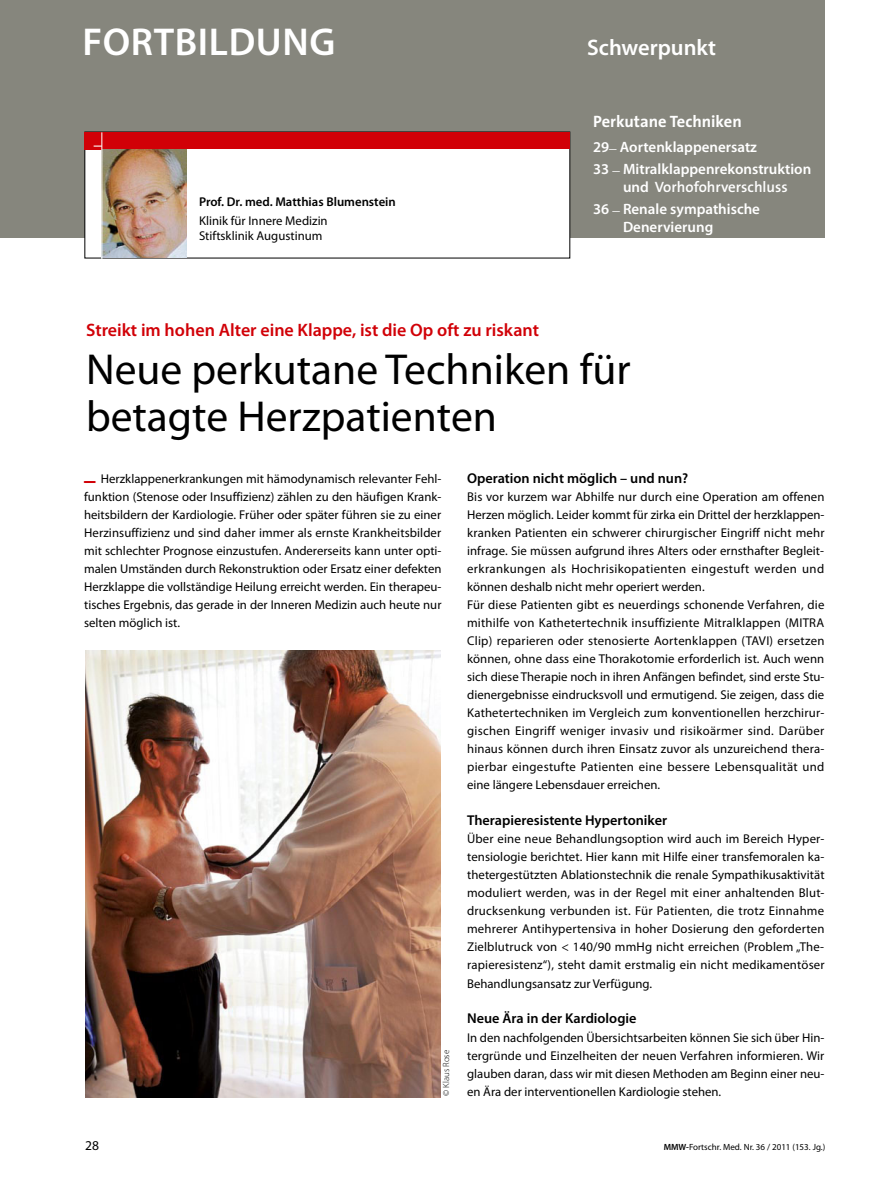
<style>
.page{position:relative;width:893px;height:1187px;background:#fff}
.page>*{position:absolute;margin:0;border:0;box-sizing:border-box;transform-origin:0 0}
.t1{font:43.5px/46.5px "Myriad Pro";color:#000}
.t2{font:40.2px "Myriad Pro";color:#d10007;scale:.57 1}
.t3{font:600 39px "Myriad Pro";letter-spacing:.015em;color:#fff}
.t4{font:600 22.5px "Myriad Pro";color:#fff}
.t5{font:600 18px "Myriad Pro";color:#d10007}
.t6{font:700 16.5px "The Sans";color:#fff}
.t7{font:600 15px/22.2px "Myriad Pro";color:#fff}
.t8{font:600 15px "The Sans";color:#fff}
.t9{font:600 14.25px "Myriad Pro";color:#000}
.t10{font:13.5px "Myriad Pro";color:#000}
.t11{font:13.5px "The Sans";color:#fff;scale:1.2 1}
.t12{font:12.75px/18px "Myriad Pro";letter-spacing:.005em;color:#000;text-align:justify}
.t13{font:600 12.75px "Myriad Pro";color:#000}
.t14{font:9px "Myriad Pro";color:#000}
.t15{font:300 9px "Myriad Pro";color:#000}
.s1{font-family:"Myriad Pro"}
.s2{font-weight:600}
</style>
<div class="page">
<img style="left:85px;top:650px;width:355px;height:447px">
<div style="left:0;top:0;width:824px;height:238px;background:#86867d"></div>
<div style="left:85px;top:132px;width:485px;height:126px;background:#fff"></div>
<img style="left:102px;top:149px;width:85px;height:108px">
<div style="left:102px;top:132px;width:467px;height:17px;background:#d10007"></div>
<div style="left:85px;top:132px;width:17px;height:17px;background:#d10007"></div>
<hr style="left:101px;top:132px;width:1px;height:129px;background:#fff">
<h3 class="t3" style="left:82px;top:27px;width:254px">FORTBILDUNG</h3>
<h3 class="t4" style="left:587px;top:39px;width:130px">Schwerpunkt</h3>
<p class="t11" style="left:94px;top:137px;width:8px">–</p>
<p class="t13" style="left:199px;top:197px;width:198px">Prof. Dr. med. Matthias Blumenstein</p>
<p class="t12" style="left:199px;top:214px;width:130px;line-height:15px">Klinik für Innere Medizin<br>Stiftsklinik Augustinum</p>
<p class="t6" style="left:593px;top:111px;width:150px">Perkutane Techniken</p>
<p class="t7" style="left:593px;top:137px;width:219px">29_ Aortenklappenersatz<br>33 _ Mitralklappenrekonstruktion</p>
<p class="t8" style="left:623px;top:177px;width:166px"><span class="s1">und</span> Vorhofohrverschluss</p>
<p class="t7" style="left:623px;top:201px;width:138px;line-height:18px;text-indent:-30px">36 _ Renale sympathische<br>Denervierung</p>
<h3 class="t5" style="left:86px;top:323px;width:454px">Streikt im hohen Alter eine Klappe, ist die Op oft zu riskant</h3>
<h1 class="t1" style="left:86px;top:349px;width:546px">Neue perkutane Techniken für betagte Herzpatienten</h1>
<p class="t9" style="left:467px;top:473px;width:223px">Operation nicht möglich – und nun?</p>
<p class="t12" style="left:467px;top:489px;width:359px;text-align:left">Bis vor kurzem war Abhilfe nur durch eine Opera tion am offenen Herzen möglich. Leider kommt für zirka ein Drittel der herzklappen&shy;kranken Patienten ein schwerer chirurgischer Eingriff nicht mehr infrage. Sie müssen aufgrund ihres Alters oder ernsthafter Begleit&shy;erkrankungen als Hochrisikopatienten eingestuft werden und können deshalb nicht mehr operiert werden.<br>Für diese Patienten gibt es neuerdings schonende Verfahren, die mithilfe von Kathetertechnik insuffiziente Mitralklappen (MITRA Clip) reparieren oder stenosierte Aortenklappen (TAVI) ersetzen können, ohne dass eine Thorakotomie erforderlich ist. Auch wenn sich diese Therapie noch in ihren Anfängen befindet, sind erste Stu&shy;dienergebnisse eindrucksvoll und ermutigend. Sie zeigen, dass die Kathetertechniken im Vergleich zum konventionellen herzchirur&shy;gischen Eingriff weniger invasiv und risikoärmer sind. Darüber hinaus können durch ihren Einsatz zuvor als unzureichend thera&shy;pierbar eingestufte Patienten eine bessere Lebensqualität und eine längere Lebensdauer erreichen.</p>
<p class="t9" style="left:467px;top:815px;width:201px">Therapieresistente Hypertoniker</p>
<p class="t12" style="left:467px;top:831px;width:359px">Über eine neue Behandlungsoption wird auch im Bereich Hyper&shy;tensiologie berichtet. Hier kann mit Hilfe einer transfemoralen ka&shy;thetergestützten Ablationstechnik die renale Sympathikusaktivität moduliert werden, was in der Regel mit einer anhaltenden Blut&shy;drucksenkung verbunden ist. Für Patienten, die trotz Einnahme mehrerer Antihypertensiva in hoher Dosierung den geforderten Zielblutruck von &lt; 140/90 mmHg nicht erreichen (Problem „The&shy;rapieresistenz“), steht damit erstmalig ein nicht medikamentöser Behandlungsansatz zur Verfügung.</p>
<p class="t9" style="left:467px;top:1013px;width:171px">Neue Ära in der Kardiologie</p>
<p class="t12" style="left:467px;top:1029px;width:359px">In den nachfolgenden Übersichtsarbeiten können Sie sich über Hin&shy;tergründe und Einzelheiten der neuen Verfahren informieren. Wir glauben daran, dass wir mit diesen Methoden am Beginn einer neu-</p>
<p class="t12" style="left:84px;top:471px;width:359px;text-indent:17px">Herzklappenerkrankungen mit hämodynamisch relevanter Fehl&shy;funktion (Stenose oder Insuffizienz) zählen zu den häufigen Krank&shy;heitsbildern der Kardiologie. Früher oder später führen sie zu einer Herzinsuffizienz und sind daher immer als ernste Krankheitsbilder mit schlechter Prognose einzustufen. Andererseits kann unter opti&shy;malen Umständen durch Rekonstruktion oder Ersatz einer defekten Herzklappe die vollständige Heilung erreicht werden. Ein therapeu&shy;tisches Ergebnis, das gerade in der Inneren Medizin auch heute nur selten möglich ist.</p>
<h2 class="t2" style="left:84px;top:449px;width:22px">_</h2>
<p class="t15" style="left:443px;top:1095px;width:47px;rotate:-90deg">© Klaus Rose</p>
<p class="t12" style="left:467px;top:1083px;width:255px">en Ära der interventionellen Kardiologie stehen.</p>
<p class="t10" style="left:85px;top:1139px;width:15px">28</p>
<p class="t14" style="left:663px;top:1143px;width:163px"><span class="s2">MMW-</span>Fortschr. Med. Nr. 36 / 2011 (153. Jg.)</p>
</div>
